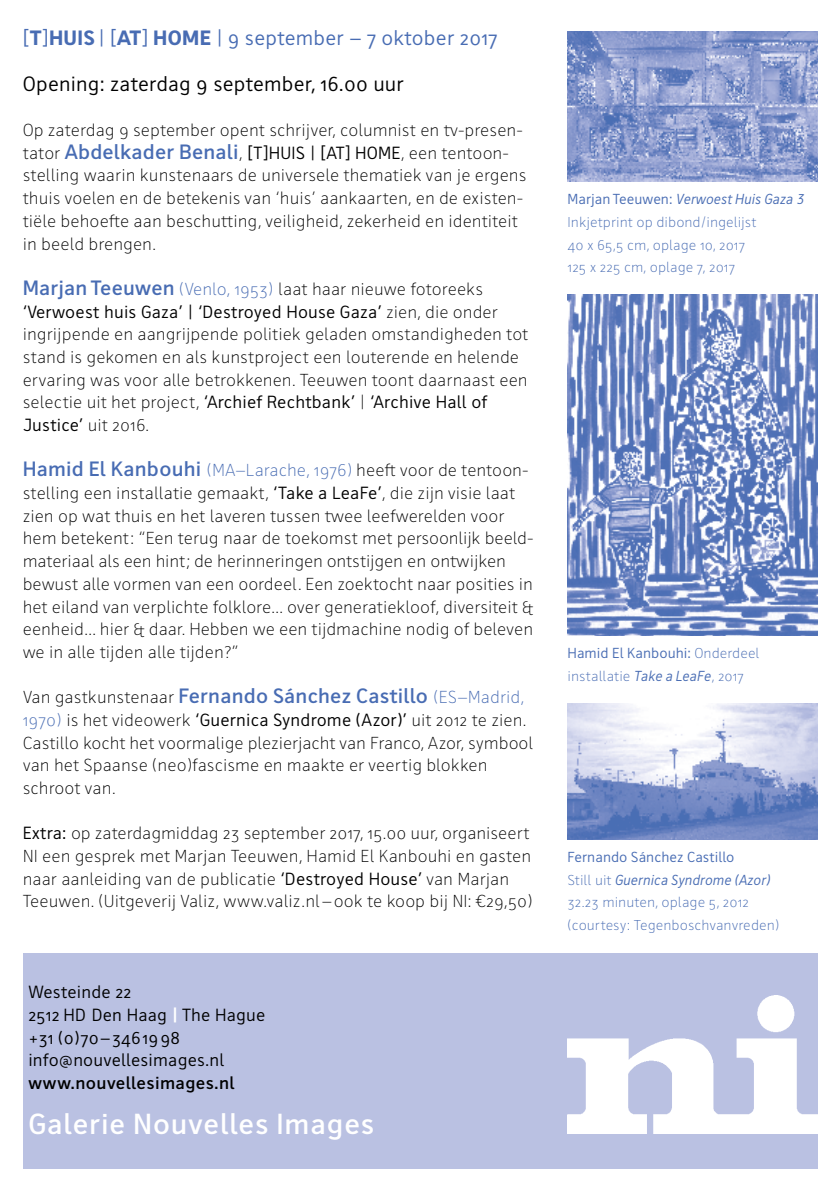
<style>
.page{position:relative;width:840px;height:1191px;background:#fff}
.page>*{position:absolute;margin:0;border:0;box-sizing:border-box;transform-origin:0 0}
.t1{font:700 28px "AB Baldinger Pro";letter-spacing:.03em;color:#fff}
.t2{font:700 20px "AB Baldinger Pro";letter-spacing:.01em;color:#486cb3}
.t3{font:20px "AB Baldinger Pro";letter-spacing:.01em;color:#486cb3}
.t4{font:20px "AB Baldinger Pro";letter-spacing:.01em;color:#000}
.t5{font:300 17px/22.6px "AB Baldinger Pro";color:#000}
.t6{font:17px/22.6px "AB Baldinger Pro";letter-spacing:.01em;color:#000}
.t7{font:700 17px "AB Baldinger Pro";letter-spacing:.02em;color:#000}
.t8{font:300 14px/22.6px "AB Baldinger Pro";color:#486cb3}
.s1{font-weight:800}
.s2{font-weight:700;font-size:20px;color:#486cb3}
.s3{font-weight:400}
.s4{color:#486cb3}
.s5{font-weight:300;font-size:17px;color:#000}
.s6{font-weight:300;font-size:17px}
.s7{font-weight:800;color:#fff}
.s8{font-weight:400;font-style:italic}
</style>
<div class="page">
<img style="left:567px;top:31px;width:249px;height:150px">
<img style="left:567px;top:295px;width:249px;height:340px">
<img style="left:567px;top:703px;width:249px;height:136px">
<div style="left:23px;top:952px;width:793px;height:216px;background:#bac1e2"></div>
<img style="left:567px;top:995px;width:250px;height:138px">
<p class="t3" style="left:23px;top:26px;width:476px">[<span class="s1">T</span>]<span class="s1">HUIS</span> | [<span class="s1">AT</span>] <span class="s1">HOME</span> | 9 september – 7 oktober 2017</p>
<p class="t4" style="left:23px;top:71px;width:382px">Opening: zaterdag 9 september, 16.00 uur</p>
<p class="t5" style="left:23px;top:119px;width:505px">Op zaterdag 9 september opent schrijver, columnist en tv-presen&shy;tator <span class="s2">Abdelkader Benali</span>, <span class="s3">[T]HUIS | [AT] HOME</span>, een tentoon&shy;stelling waarin kunstenaars de universele thematiek van je ergens thuis voelen en de betekenis van ‘huis’ aankaarten, en de existen&shy;tiële behoefte aan beschutting, veiligheid, zekerheid en identiteit in beeld brengen.</p>
<p class="t5" style="left:23px;top:277px;width:507px"><span class="s2">Marjan Teeuwen</span> <span class="s4">(Venlo, 1953)</span> laat haar nieuwe fotoreeks <span class="s3">‘Verwoest huis Gaza’ | ‘Destroyed House Gaza’</span> zien, die onder ingrijpende en aangrijpende politiek geladen omstandigheden tot stand is gekomen en als kunstproject een louterende en helende ervaring was voor alle betrokkenen. Teeuwen toont daarnaast een selectie uit het project, <span class="s3">‘Archief Rechtbank’</span> | <span class="s3">‘Archive Hall of Justice’</span> uit 2016.</p>
<p class="t5" style="left:23px;top:459px;width:512px"><span class="s2">Hamid El Kanbouhi</span> <span class="s4">(MA–Larache, 1976)</span> heeft voor de tentoon&shy;stelling een installatie gemaakt, <span class="s3">‘Take a LeaFe’</span>, die zijn visie laat zien op wat thuis en het laveren tussen twee leefwerelden voor hem betekent: “Een terug naar de toekomst met persoonlijk beeld&shy;materiaal als een hint; de herinneringen ontstijgen en ontwijken bewust alle vormen van een oordeel. Een zoektocht naar posities in het eiland van verplichte folklore... over generatiekloof, diversiteit &amp; eenheid... hier &amp; daar. Hebben we een tijdmachine nodig of beleven we in alle tijden alle tijden?”</p>
<p class="t2" style="left:23px;top:683px;width:503px"><span class="s5">Van gastkunstenaar</span> Fernando Sánchez Castillo <span class="s6">(ES–Madrid,</span></p>
<p class="t5" style="left:23px;top:708px;width:511px"><span class="s4">1970)</span> is het videowerk <span class="s3">‘Guernica Syndrome (Azor)’</span> uit 2012 te zien.<br>Castillo kocht het voormalige plezierjacht van Franco, Azor, symbool van het Spaanse (neo)fascisme en maakte er veertig blokken schroot van.</p>
<p class="t5" style="left:23px;top:822px;width:511px"><span class="s3">Extra:</span> op zaterdagmiddag 23 september 2017, 15.00 uur, organiseert NI een gesprek met Marjan Teeuwen, Hamid El Kanbouhi en gasten naar aanleiding van de publicatie <span class="s3">‘Destroyed House’</span> van Marjan Teeuwen. (Uitgeverij Valiz, www.valiz.nl–ook te koop bij NI: €29,50)</p>
<p class="t6" style="left:28px;top:980px;width:238px">Westeinde 22<br>2512 HD Den Haag <span class="s7">|</span> The Hague +31 (0)70–3461998 info@nouvellesimages.nl</p>
<p class="t7" style="left:28px;top:1072px;width:208px">www.nouvellesimages.nl</p>
<h1 class="t1" style="left:28px;top:1106px;width:347px">Galerie Nouvelles Images</h1>
<p class="t8" style="left:567px;top:188px;width:238px"><span class="s3">Marjan Teeuwen:</span> <span class="s8">Verwoest Huis Gaza 3<br></span>Inkjetprint op dibond/ingelijst<br>40 x 65,5 cm, oplage 10, 2017<br>125 x 225 cm, oplage 7, 2017</p>
<p class="t8" style="left:567px;top:641px;width:193px"><span class="s3">Hamid El Kanbouhi:</span> Onderdeel installatie <span class="s8">Take a LeaFe</span>, 2017</p>
<p class="t8" style="left:567px;top:845px;width:213px"><span class="s3">Fernando Sánchez Castillo<br></span>Still uit <span class="s8">Guernica Syndrome (Azor)<br></span>32.23 minuten, oplage 5, 2012 (courtesy: Tegenboschvanvreden)</p>
</div>
